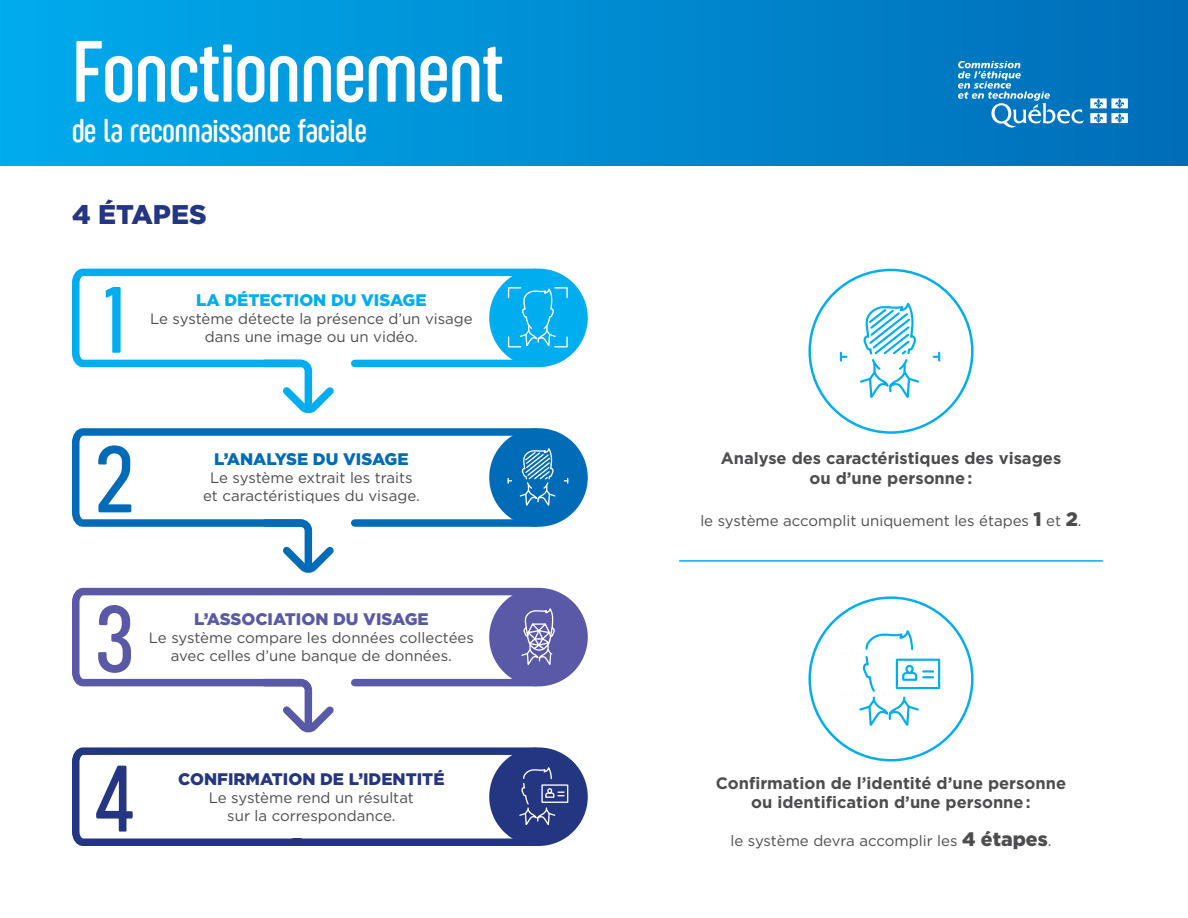
<style>
.page{position:relative;width:1188px;height:918px;background:#fff}
.page>*{position:absolute;margin:0;border:0;box-sizing:border-box;transform-origin:0 0}
.t1{font:300 97.65px "Sugo Pro Display";color:#006bb7}
.t2{font:300 97.65px "Sugo Pro Display";color:#5a59a7}
.t3{font:300 97.65px "Sugo Pro Display";color:#243681}
.t4{font:300 97.65px "Sugo Pro Display";color:#00aeef}
.t5{font:300 90px "Sugo Pro Display";color:#fff}
.t6{font:300 34.5px "Sugo Pro Display";color:#fff}
.t7{font:900 27px "Gotham";color:#243681}
.t8{font:900 16.8px "Gotham";color:#243681}
.t9{font:900 16.8px "Gotham";color:#5a59a7}
.t10{font:900 16.8px "Gotham";color:#00aeef}
.t11{font:900 16.8px "Gotham";color:#006bb7}
.t12{font:700 16.5px/19.5px "Gotham";color:#4d4d4f;text-align:center}
.t13{font:15px "Gotham";color:#4d4d4f}
.s1{font-weight:900;font-size:19.5px}
</style>
<div class="page">
<div style="left:0;top:0;width:1188px;height:165px;background:linear-gradient(to right,#00abed,#006db7)"></div>
<svg style="left:72px;top:428px;width:475px;height:99px"></svg>
<svg style="left:256px;top:516px;width:85px;height:57px"></svg>
<svg style="left:72px;top:587px;width:477px;height:100px"></svg>
<svg style="left:256px;top:675px;width:85px;height:58px"></svg>
<svg style="left:72px;top:747px;width:476px;height:99px"></svg>
<svg style="left:72px;top:268px;width:477px;height:100px"></svg>
<svg style="left:256px;top:356px;width:85px;height:58px"></svg>
<div style="left:489px;top:269px;width:99px;height:98px;background:#00aeef;border-radius:50%"></div>
<svg style="left:507px;top:287px;width:61px;height:61px"></svg>
<div style="left:489px;top:428px;width:99px;height:99px;background:#006bb7;border-radius:50%"></div>
<svg style="left:507px;top:448px;width:62px;height:58px"></svg>
<div style="left:489px;top:588px;width:99px;height:98px;background:#5a59a7;border-radius:50%"></div>
<svg style="left:521px;top:608px;width:34px;height:57px"></svg>
<div style="left:489px;top:747px;width:99px;height:99px;background:#243681;border-radius:50%"></div>
<svg style="left:519px;top:767px;width:50px;height:58px"></svg>
<svg style="left:841px;top:630px;width:100px;height:96px"></svg>
<svg style="left:839px;top:302px;width:102px;height:96px"></svg>
<hr style="left:680px;top:560px;width:422px;height:2px;background:#00aeef">
<svg style="left:1090px;top:98px;width:38px;height:25px"></svg>
<svg style="left:958px;top:61px;width:126px;height:67px;background:#2b8cc9"></svg>
<h2 class="t5" style="left:72px;top:21px;width:433px">Fonctionnement</h2>
<h3 class="t6" style="left:72px;top:111px;width:296px">de la reconnaissance faciale</h3>
<h3 class="t7" style="left:72px;top:196px;width:136px">4 ÉTAPES</h3>
<h1 class="t4" style="left:104px;top:265px;width:23px">1</h1>
<p class="t10" style="left:196px;top:288px;width:232px">LA DÉTECTION DU VISAGE</p>
<p class="t13" style="left:150px;top:309px;width:324px">Le système détecte la présence d’un visage</p>
<p class="t13" style="left:205px;top:327px;width:215px">dans une image ou un vidéo.</p>
<h1 class="t1" style="left:96px;top:425px;width:39px">2</h1>
<p class="t11" style="left:214px;top:448px;width:196px">L’ANALYSE DU VISAGE</p>
<p class="t13" style="left:210px;top:469px;width:204px">Le système extrait les traits</p>
<p class="t13" style="left:203px;top:487px;width:218px">et caractéristiques du visage.</p>
<h1 class="t2" style="left:95px;top:584px;width:40px">3</h1>
<p class="t9" style="left:194px;top:608px;width:236px">L’ASSOCIATION DU VISAGE</p>
<p class="t13" style="left:149px;top:628px;width:327px">Le système compare les données collectées</p>
<p class="t13" style="left:171px;top:646px;width:282px">avec celles d’une banque de données.</p>
<h1 class="t3" style="left:95px;top:744px;width:40px">4</h1>
<p class="t8" style="left:178px;top:767px;width:268px">CONFIRMATION DE L’IDENTITÉ</p>
<p class="t13" style="left:209px;top:788px;width:207px">Le système rend un résultat</p>
<p class="t13" style="left:227px;top:806px;width:170px">sur la correspondance.</p>
<p class="t12" style="left:721px;top:448px;width:342px">Analyse des caractéristiques des visages ou d’une personne :</p>
<p class="t13" style="left:700px;top:511px;width:383px">le système accomplit uniquement les étapes <span class="s1">1</span> et <span class="s1">2</span>.</p>
<p class="t12" style="left:716px;top:773px;width:352px">Confirmation de l’identité d’une personne ou identification d’une personne :</p>
<p class="t13" style="left:731px;top:831px;width:322px">le système devra accomplir les <span class="s1">4 étapes</span>.</p>
</div>
